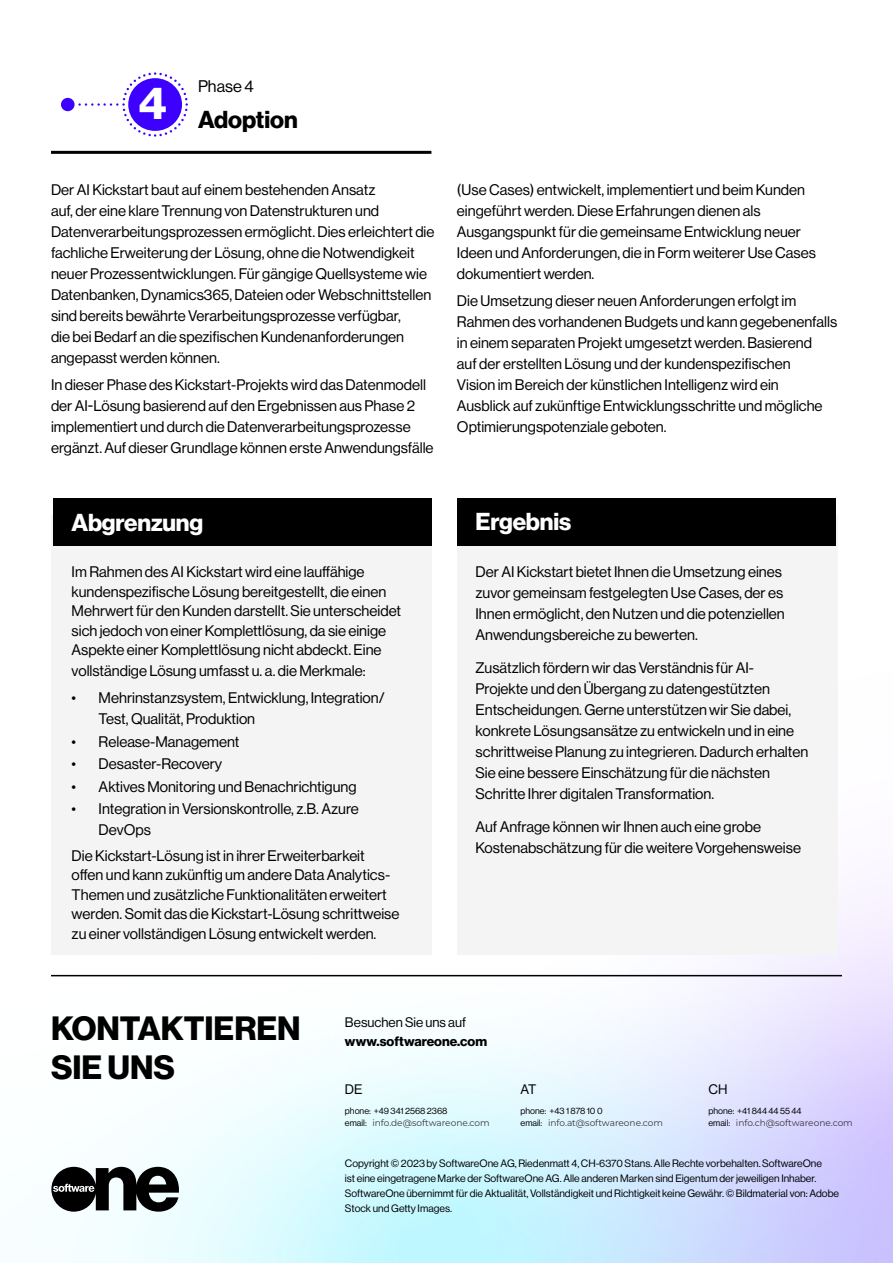
<style>
.page{position:relative;width:893px;height:1263px;background:#fff}
.page>*{position:absolute;margin:0;border:0;box-sizing:border-box;transform-origin:0 0}
.t1{font:700 45px "Haas Grot Disp 75";color:#fff}
.t2{font:700 33px/39.6px "Haas Grot Disp 75";color:#000}
.t3{font:700 24px "Haas Grot Disp 75";letter-spacing:-.01em;color:#fff}
.t4{font:700 24px "Haas Grot Disp 75";color:#000}
.t5{font:16.5px "Haas Grot Disp 55 Roman";color:#000}
.t6{font:15px/21px "Haas Grot Disp 55 Roman";color:#000}
.t7{font:700 13.5px "Haas Grot Disp 75";color:#000}
.t8{font:13.5px "Haas Grot Disp 55 Roman";color:#000}
.t9{font:13.5px "N Haas Grotesk DS Pro 55 Rg";color:#000}
.t10{font:10.5px/15px "Haas Grot Disp 55 Roman";color:#000}
.t11{font:9px "Montserrat";color:#373437}
.t12{font:9px "N Haas Grotesk DS Pro 55 Rg";color:#000}
.s1{font-family:"N Haas Grotesk DS Pro 55 Rg";color:#000}
</style>
<div class="page">
<img style="left:234px;top:498px;width:659px;height:403px">
<img style="left:51px;top:498px;width:183px;height:764px">
<svg style="left:51px;top:1167px;width:128px;height:45px"></svg>
<hr style="left:51px;top:975px;width:791px;height:1px;background:#000">
<div style="left:51px;top:515px;width:380px;height:440px;background:#f4f4f4"></div>
<hr style="left:51px;top:151px;width:380px;height:3px;background:#000">
<div style="left:457px;top:515px;width:380px;height:440px;background:#f4f4f4"></div>
<div style="left:53px;top:499px;width:378px;height:47px;background:#000"></div>
<div style="left:457px;top:499px;width:378px;height:47px;background:#000"></div>
<svg style="left:78px;top:72px;width:110px;height:65px"></svg>
<div style="left:61px;top:98px;width:14px;height:13px;background:#3d00ff;border-radius:50%"></div>
<h1 class="t1" style="left:139px;top:77px;width:29px">4</h1>
<p class="t5" style="left:198px;top:77px;width:57px">Phase 4</p>
<h3 class="t4" style="left:198px;top:106px;width:101px">Adoption</h3>
<p class="t6" style="left:51px;top:179px;width:385px">Der AI Kickstart baut auf einem bestehenden Ansatz<br>auf, der eine klare Trennung von Datenstrukturen und Datenverarbeitungsprozessen ermöglicht. Dies erleichtert die fachliche Erweiterung der Lösung, ohne die Notwendigkeit neuer Prozessentwicklungen. Für gängige Quellsysteme wie Datenbanken, Dynamics365, Dateien oder Webschnittstellen sind bereits bewährte Verarbeitungsprozesse verfügbar,<br>die bei Bedarf an die spezifischen Kundenanforderungen angepasst werden können.</p>
<p class="t6" style="left:51px;top:374px;width:384px">In dieser Phase des Kickstart-Projekts wird das Datenmodell der AI-Lösung basierend auf den Ergebnissen aus Phase 2 implementiert und durch die Datenverarbeitungsprozesse ergänzt. Auf dieser Grundlage können erste Anwendungsfälle</p>
<p class="t6" style="left:457px;top:179px;width:361px">(Use Cases) entwickelt, implementiert und beim Kunden eingeführt werden. Diese Erfahrungen dienen als Ausgangspunkt für die gemeinsame Entwicklung neuer Ideen und Anforderungen, die in Form weiterer Use Cases dokumentiert werden.</p>
<p class="t6" style="left:457px;top:290px;width:382px">Die Umsetzung dieser neuen Anforderungen erfolgt im Rahmen des vorhandenen Budgets und kann gegebenenfalls in einem separaten Projekt umgesetzt werden. Basierend<br>auf der erstellten Lösung und der kundenspezifischen<br>Vision im Bereich der künstlichen Intelligenz wird ein<br>Ausblick auf zukünftige Entwicklungsschritte und mögliche Optimierungspotenziale geboten.</p>
<h3 class="t3" style="left:72px;top:508px;width:133px">Abgrenzung</h3>
<h3 class="t3" style="left:476px;top:508px;width:97px">Ergebnis</h3>
<p class="t6" style="left:72px;top:562px;width:331px;line-height:19.5px">Im Rahmen des AI Kickstart wird eine lauffähige kundenspezifische Lösung bereitgestellt, die einen Mehrwert für den Kunden darstellt. Sie unterscheidet sich jedoch von einer Komplettlösung, da sie einige Aspekte einer Komplettlösung nicht abdeckt. Eine</p>
<p class="t6" style="left:72px;top:660px;width:295px">vollständige Lösung umfasst u. a. die Merkmale:</p>
<p class="t6" style="left:99px;top:687px;width:288px;text-indent:-27px">• Mehrinstanzsystem, Entwicklung, Integration/<br>Test, Qualität, Produktion</p>
<p class="t6" style="left:72px;top:731px;width:169px">• Release-Management</p>
<p class="t6" style="left:72px;top:753px;width:152px">• Desaster-Recovery</p>
<p class="t6" style="left:72px;top:776px;width:286px">• Aktives Monitoring und Benachrichtigung</p>
<p class="t6" style="left:99px;top:798px;width:262px;text-indent:-27px">• Integration in Versionskontrolle, z.B. Azure<br>DevOps</p>
<p class="t6" style="left:72px;top:846px;width:329px;line-height:19.5px">Die Kickstart-Lösung ist in ihrer Erweiterbarkeit offen und kann zukünftig um andere Data Analytics-Themen und zusätzliche Funktionalitäten erweitert werden. Somit das die Kickstart-Lösung schrittweise zu einer vollständigen Lösung entwickelt werden.</p>
<p class="t6" style="left:476px;top:561px;width:311px">Der AI Kickstart bietet Ihnen die Umsetzung eines zuvor gemeinsam festgelegten Use Cases, der es Ihnen ermöglicht, den Nutzen und die potenziellen Anwendungsbereiche zu bewerten.</p>
<p class="t6" style="left:476px;top:657px;width:334px">Zusätzlich fördern wir das Verständnis für AI-Projekte und den Übergang zu datengestützten Entscheidungen. Gerne unterstützen wir Sie dabei, konkrete Lösungsansätze zu entwickeln und in eine schrittweise Planung zu integrieren. Dadurch erhalten Sie eine bessere Einschätzung für die nächsten Schritte Ihrer digitalen Transformation.</p>
<p class="t6" style="left:476px;top:816px;width:327px">Auf Anfrage können wir Ihnen auch eine grobe<br>Kostenabschätzung für die weitere Vorgehensweise</p>
<h2 class="t2" style="left:51px;top:1009px;width:251px">KONTAKTIEREN<br>SIE UNS</h2>
<p class="t8" style="left:345px;top:1014px;width:123px">Besuchen Sie uns auf</p>
<p class="t7" style="left:345px;top:1033px;width:144px">www.softwareone.com</p>
<p class="t9" style="left:345px;top:1081px;width:19px">DE</p>
<p class="t12" style="left:345px;top:1105px;width:104px">phone: +49 341 2568 2368</p>
<p class="t11" style="left:345px;top:1116px;width:146px"><span class="s1">email:</span> info.de@softwareone.com</p>
<p class="t9" style="left:520px;top:1081px;width:17px">AT</p>
<p class="t12" style="left:520px;top:1106px;width:84px">phone: +43 1 878 10 0</p>
<p class="t11" style="left:520px;top:1117px;width:144px"><span class="s1">email:</span> info.at@softwareone.com</p>
<p class="t9" style="left:708px;top:1081px;width:20px">CH</p>
<p class="t12" style="left:708px;top:1106px;width:95px">phone: +41 844 44 55 44</p>
<p class="t11" style="left:708px;top:1117px;width:146px"><span class="s1">email:</span> info.ch@softwareone.com</p>
<p class="t10" style="left:345px;top:1156px;width:496px">Copyright © 2023 by SoftwareOne AG, Riedenmatt 4, CH-6370 Stans. Alle Rechte vorbehalten. SoftwareOne<br>ist eine eingetragene Marke der SoftwareOne AG. Alle anderen Marken sind Eigentum der jeweiligen Inhaber.<br>SoftwareOne übernimmt für die Aktualität, Vollständigkeit und Richtigkeit keine Gewähr. © Bildmaterial von: Adobe Stock und Getty Images.</p>
</div>
